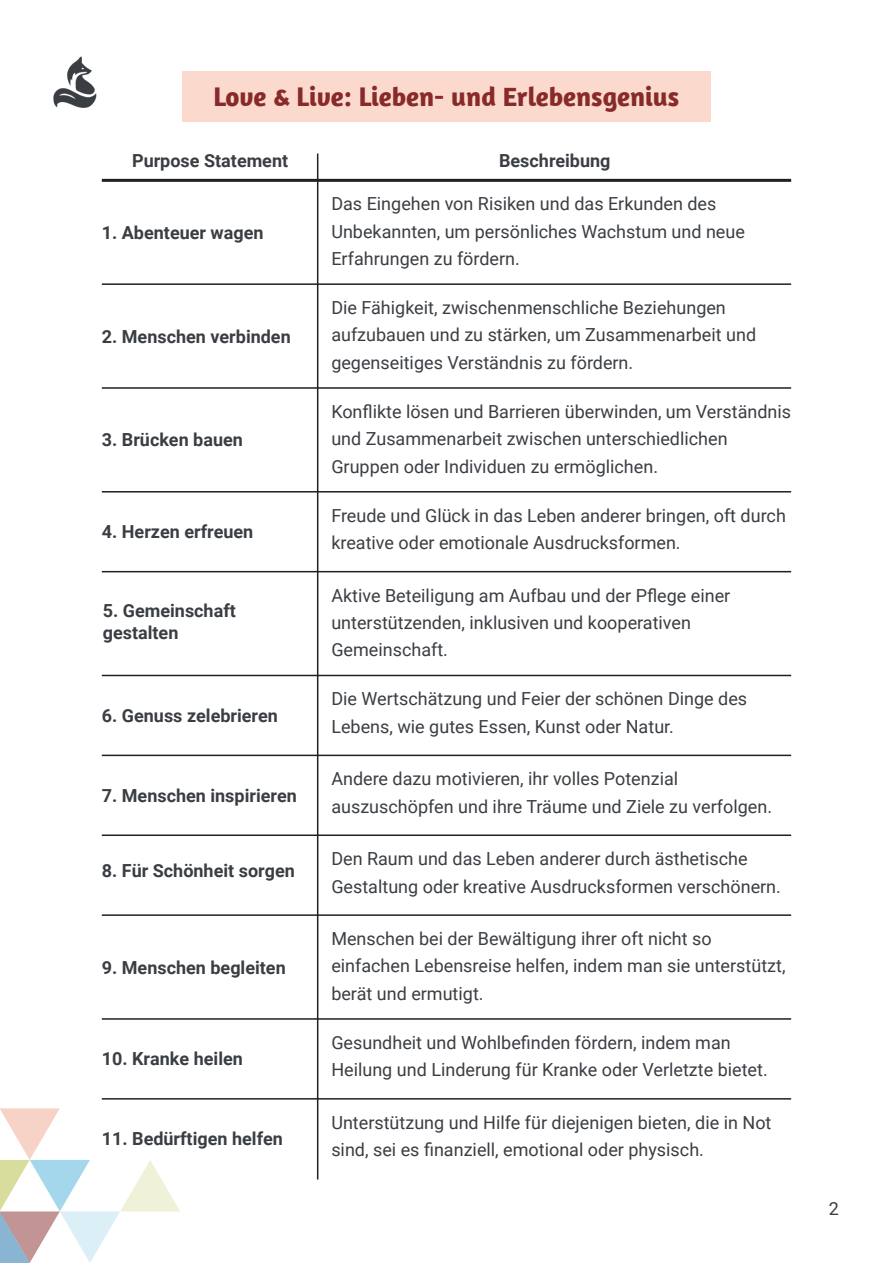
<style>
.page{position:relative;width:893px;height:1263px;background:#fff}
.page>*{position:absolute;margin:0;border:0;box-sizing:border-box;transform-origin:0 0}
.t1{font:700 27px "Amaranth";color:#882a2a}
.t2{font:18px/27.5px "Roboto";color:#3a3e43}
.t3{font:700 18px/21.6px "Roboto";color:#3a3e43}
</style>
<div class="page">
<img style="left:53px;top:56px;width:44px;height:52px">
<svg style="left:0;top:1108px;width:180px;height:155px"></svg>
<div style="left:182px;top:71px;width:529px;height:50px;background:#fbdacd"></div>
<hr style="left:317px;top:153px;width:1px;height:1026px;background:#231f20">
<hr style="left:102px;top:179px;width:689px;height:3px;background:#231f20">
<hr style="left:102px;top:283px;width:689px;height:2px;background:#231f20">
<hr style="left:102px;top:675px;width:689px;height:1px;background:#231f20">
<hr style="left:102px;top:491px;width:689px;height:1px;background:#231f20">
<hr style="left:102px;top:834px;width:689px;height:2px;background:#231f20">
<hr style="left:102px;top:1018px;width:689px;height:2px;background:#231f20">
<hr style="left:102px;top:387px;width:689px;height:2px;background:#231f20">
<hr style="left:102px;top:755px;width:689px;height:1px;background:#231f20">
<hr style="left:102px;top:571px;width:689px;height:1px;background:#231f20">
<hr style="left:102px;top:914px;width:689px;height:2px;background:#231f20">
<hr style="left:102px;top:1098px;width:689px;height:1px;background:#231f20">
<h1 class="t1" style="left:214px;top:80px;width:467px">Love &amp; Live: Lieben- und Erlebensgenius</h1>
<p class="t3" style="left:132px;top:149px;width:158px">Purpose Statement</p>
<p class="t3" style="left:102px;top:221px;width:163px">1. Abenteuer wagen</p>
<p class="t3" style="left:102px;top:325px;width:190px">2. Menschen verbinden</p>
<p class="t3" style="left:102px;top:428px;width:143px">3. Brücken bauen</p>
<p class="t3" style="left:102px;top:520px;width:153px">4. Herzen erfreuen</p>
<p class="t3" style="left:103px;top:600px;width:135px">5. Gemeinschaft gestalten</p>
<p class="t3" style="left:102px;top:704px;width:178px">6. Genuss zelebrieren</p>
<p class="t3" style="left:102px;top:784px;width:197px">7. Menschen inspirieren</p>
<p class="t3" style="left:102px;top:859px;width:195px">8. Für Schönheit sorgen</p>
<p class="t3" style="left:102px;top:956px;width:185px">9. Menschen begleiten</p>
<p class="t3" style="left:102px;top:1047px;width:143px">10. Kranke heilen</p>
<p class="t3" style="left:102px;top:1127px;width:183px">11. Bedürftigen helfen</p>
<p class="t3" style="left:499px;top:149px;width:113px">Beschreibung</p>
<p class="t2" style="left:331px;top:189px;width:415px">Das Eingehen von Risiken und das Erkunden des<br>Unbekannten, um persönliches Wachstum und neue<br>Erfahrungen zu fördern.</p>
<p class="t2" style="left:331px;top:293px;width:426px">Die Fähigkeit, zwischenmenschliche Beziehungen aufzubauen und zu stärken, um Zusammenarbeit und gegenseitiges Verständnis zu fördern.</p>
<p class="t2" style="left:331px;top:397px;width:461px">Konflikte lösen und Barrieren überwinden, um Verständnis und Zusammenarbeit zwischen unterschiedlichen<br>Gruppen oder Individuen zu ermöglichen.</p>
<p class="t2" style="left:331px;top:501px;width:456px">Freude und Glück in das Leben anderer bringen, oft durch kreative oder emotionale Ausdrucksformen.</p>
<p class="t2" style="left:331px;top:581px;width:400px">Aktive Beteiligung am Aufbau und der Pflege einer unterstützenden, inklusiven und kooperativen<br>Gemeinschaft.</p>
<p class="t2" style="left:331px;top:684px;width:417px">Die Wertschätzung und Feier der schönen Dinge des<br>Lebens, wie gutes Essen, Kunst oder Natur.</p>
<p class="t2" style="left:331px;top:764px;width:442px">Andere dazu motivieren, ihr volles Potenzial auszuschöpfen und ihre Träume und Ziele zu verfolgen.</p>
<p class="t2" style="left:331px;top:844px;width:451px">Den Raum und das Leben anderer durch ästhetische<br>Gestaltung oder kreative Ausdrucksformen verschönern.</p>
<p class="t2" style="left:331px;top:924px;width:456px">Menschen bei der Bewältigung ihrer oft nicht so einfachen Lebensreise helfen, indem man sie unterstützt, berät und ermutigt.</p>
<p class="t2" style="left:331px;top:1028px;width:438px">Gesundheit und Wohlbefinden fördern, indem man<br>Heilung und Linderung für Kranke oder Verletzte bietet.</p>
<p class="t2" style="left:331px;top:1108px;width:442px">Unterstützung und Hilfe für diejenigen bieten, die in Not sind, sei es finanziell, emotional oder physisch.</p>
<p class="t2" style="left:829px;top:1195px;width:12px">2</p>
</div>
